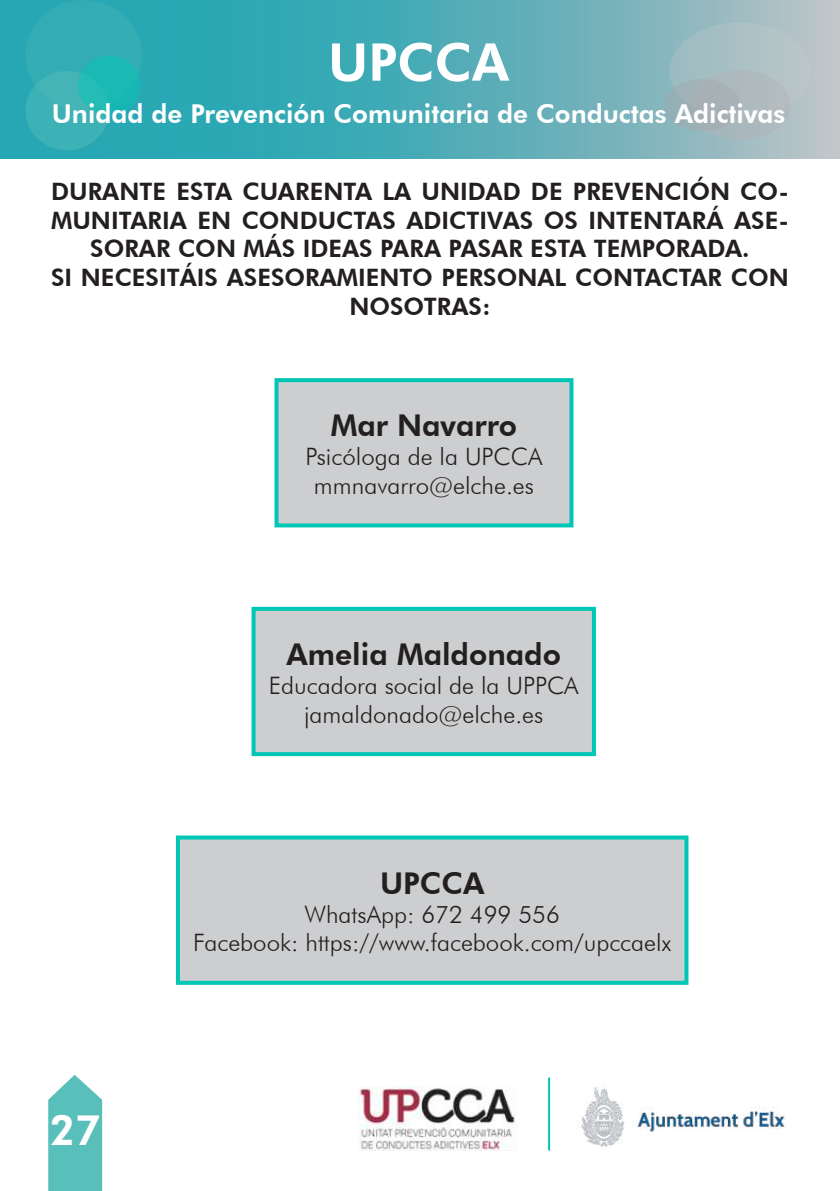
<style>
.page{position:relative;width:840px;height:1191px;background:#fff}
.page>*{position:absolute;margin:0;border:0;box-sizing:border-box;transform-origin:0 0}
.t1{font:800 52px "Futura BT";color:#fff}
.t2{font:800 42px "Futura BT";color:#fff}
.t3{font:800 30px "Futura BT";color:#231f20}
.t4{font:800 26px "Futura BT";color:#fff}
.t5{font:800 24px/28.8px "Futura BT";color:#231f20;text-align:center}
.t6{font:300 24px/28.8px "Futura BT";color:#231f20;text-align:center}
</style>
<div class="page">
<svg style="left:48px;top:1074px;width:54px;height:117px;background:#6bc6c2"></svg>
<svg style="left:0;top:0;width:839px;height:159px;background:#54aeb8"></svg>
<div style="left:26px;top:0;width:116px;height:111px;background:#33acb4;border-radius:50%"></div>
<div style="left:26px;top:71px;width:83px;height:79px;background:#3db2b6;border-radius:50%"></div>
<div style="left:78px;top:55px;width:62px;height:60px;background:#1bb9b4;border-radius:50%"></div>
<div style="left:669px;top:22px;width:140px;height:97px;background:linear-gradient(to right,#99bbc1,#bcc5c8);border-radius:50%"></div>
<div style="left:689px;top:70px;width:101px;height:70px;background:#aebabe;border-radius:50%"></div>
<div style="left:664px;top:79px;width:75px;height:52px;background:linear-gradient(to right,#94b0b6,#adb0b4);border-radius:50%"></div>
<img style="left:359px;top:1086px;width:157px;height:64px">
<img style="left:578px;top:1083px;width:208px;height:66px">
<hr style="left:548px;top:1077px;width:2px;height:73px;background:#00c7b5">
<div style="left:276px;top:380px;width:295px;height:145px;background:#cdced0"></div>
<div style="left:274px;top:378px;width:299px;height:149px;border:4px solid #00c7b5"></div>
<div style="left:253px;top:609px;width:340px;height:145px;background:#cdced0"></div>
<div style="left:251px;top:607px;width:344px;height:149px;border:4px solid #00c7b5"></div>
<div style="left:178px;top:837px;width:508px;height:145px;background:#cdced0"></div>
<div style="left:176px;top:835px;width:512px;height:149px;border:4px solid #00c7b5"></div>
<h1 class="t1" style="left:328px;top:31px;width:182px">UPCCA</h1>
<p class="t4" style="left:52px;top:98px;width:734px">Unidad de Prevención Comunitaria de Conductas Adictivas</p>
<p class="t5" style="left:51px;top:177px;width:739px">DURANTE ESTA CUARENTA LA UNIDAD DE PREVENCIÓN CO-MUNITARIA EN CONDUCTAS ADICTIVAS OS INTENTARÁ ASE-SORAR CON MÁS IDEAS PARA PASAR ESTA TEMPORADA.<br>SI NECESITÁIS ASESORAMIENTO PERSONAL CONTACTAR CON NOSOTRAS:</p>
<p class="t3" style="left:330px;top:407px;width:188px">Mar Navarro</p>
<p class="t6" style="left:305px;top:442px;width:238px">Psicóloga de la UPCCA mmnavarro@elche.es</p>
<p class="t3" style="left:286px;top:636px;width:276px">Amelia Maldonado</p>
<p class="t6" style="left:269px;top:671px;width:311px">Educadora social de la UPPCA jamaldonado@elche.es</p>
<h2 class="t2" style="left:49px;top:1104px;width:53px">27</h2>
<p class="t3" style="left:380px;top:865px;width:106px">UPCCA</p>
<p class="t6" style="left:193px;top:899px;width:479px">WhatsApp: 672 499 556<br>Facebook: https://www.facebook.com/upccaelx</p>
</div>
